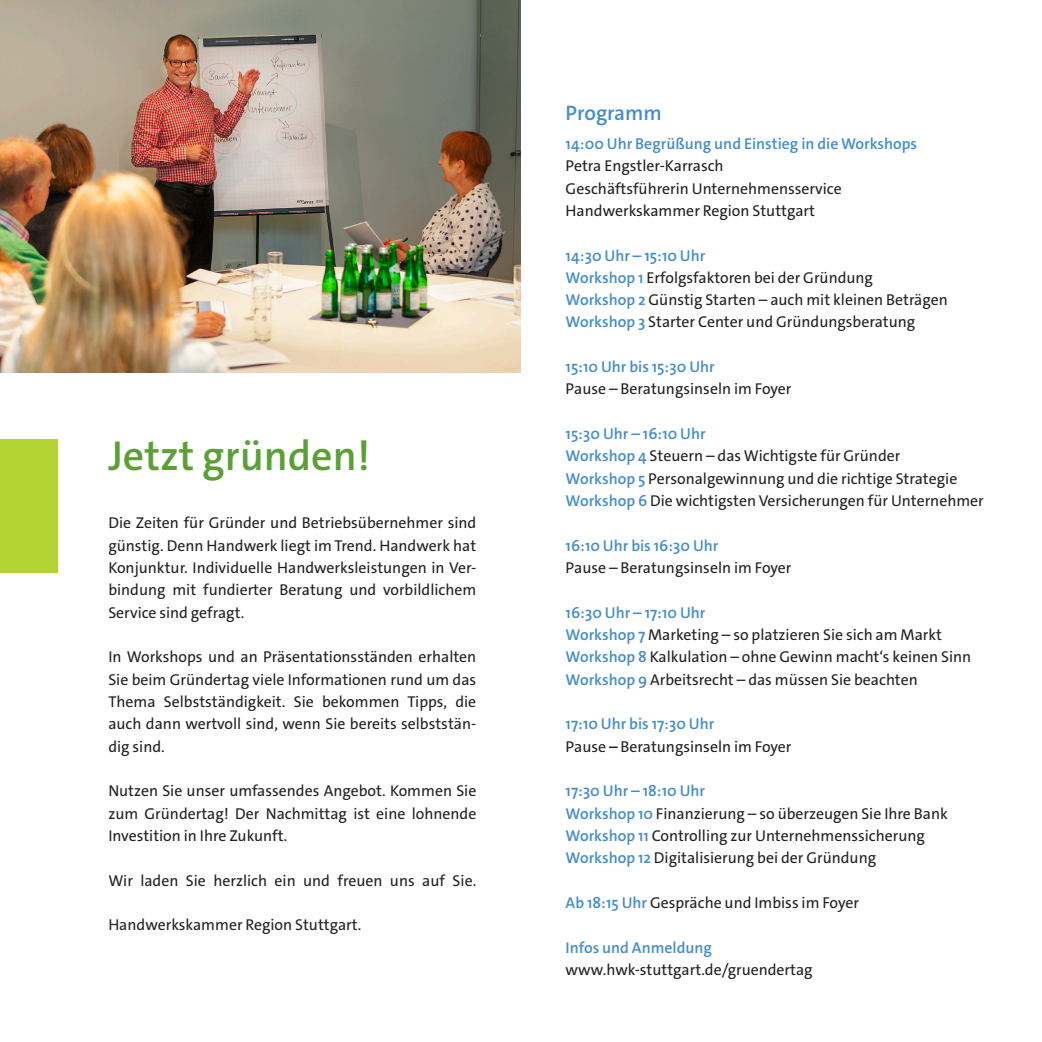
<style>
.page{position:relative;width:1042px;height:1042px;background:#fff}
.page>*{position:absolute;margin:0;border:0;box-sizing:border-box;transform-origin:0 0}
.DIN_lang_Überschrift{font:600 42px "The Sans C4 s";color:#5b9f37}
.DIN_lang_Überschrift-2{font:600 21px "The Sans C4 s";color:#448dcb}
.DIN_lang_Fließtext_F{font:15.75px/22.4px "The Sans C4 s";color:#231f20;text-align:justify}
.DIN_lang_Fließtext_F-2{font:600 15.75px "The Sans C4 s";color:#448dcb}
.s1{font-weight:600;color:#448dcb}
.s2{font-weight:600}
</style>
<div class="page">
<img style="left:0;top:0;width:521px;height:372px">
<div style="left:0;top:439px;width:57px;height:134px;background:#b3d234"></div>
<p class="DIN_lang_Überschrift" style="left:108px;top:429px;width:263px">Jetzt gründen!</p>
<p class="DIN_lang_Fließtext_F" style="left:108px;top:512px;width:369px">Die Zeiten für Gründer und Betriebsübernehmer sind günstig. Denn Handwerk liegt im Trend. Handwerk hat Konjunktur. Individuelle Handwerksleistungen in Ver&shy;bindung mit fundierter Beratung und vorbildlichem Service sind gefragt.</p>
<p class="DIN_lang_Fließtext_F" style="left:108px;top:646px;width:369px">In Workshops und an Präsentationsständen erhalten Sie beim Gründertag viele Informationen rund um das Thema Selbstständigkeit. Sie bekommen Tipps, die auch dann wertvoll sind, wenn Sie bereits selbststän&shy;dig sind.</p>
<p class="DIN_lang_Fließtext_F" style="left:108px;top:780px;width:369px">Nutzen Sie unser umfassendes Angebot. Kommen Sie zum Gründertag! Der Nachmittag ist eine lohnende Investition in Ihre Zukunft.</p>
<p class="DIN_lang_Fließtext_F" style="left:108px;top:869px;width:369px">Wir laden Sie herzlich ein und freuen uns auf Sie.</p>
<p class="DIN_lang_Fließtext_F" style="left:108px;top:914px;width:255px">Handwerkskammer Region Stuttgart.</p>
<p class="DIN_lang_Überschrift-2" style="left:566px;top:99px;width:98px">Programm</p>
<p class="DIN_lang_Fließtext_F-2" style="left:566px;top:133px;width:353px">14:00 Uhr Begrüßung und Einstieg in die Workshops</p>
<p class="DIN_lang_Fließtext_F" style="left:566px;top:155px;width:160px">Petra Engstler-Karrasch</p>
<p class="DIN_lang_Fließtext_F" style="left:566px;top:177px;width:277px">Geschäftsführerin Unternehmensservice</p>
<p class="DIN_lang_Fließtext_F" style="left:566px;top:199px;width:251px">Handwerkskammer Region Stuttgart</p>
<p class="DIN_lang_Fließtext_F-2" style="left:566px;top:245px;width:141px">14:30 Uhr – 15:10 Uhr</p>
<p class="DIN_lang_Fließtext_F" style="left:566px;top:266px;width:309px"><span class="s1">Workshop 1</span> Erfolgsfaktoren bei der Gründung</p>
<p class="DIN_lang_Fließtext_F" style="left:566px;top:289px;width:384px"><span class="s1">Workshop 2</span> Günstig Starten – auch mit kleinen Beträgen</p>
<p class="DIN_lang_Fließtext_F" style="left:566px;top:311px;width:351px"><span class="s1">Workshop 3</span> Starter Center und Gründungsberatung</p>
<p class="DIN_lang_Fließtext_F-2" style="left:566px;top:357px;width:151px">15:10 Uhr bis 15:30 Uhr</p>
<p class="DIN_lang_Fließtext_F" style="left:566px;top:378px;width:227px">Pause – Beratungsinseln im Foyer</p>
<p class="DIN_lang_Fließtext_F-2" style="left:566px;top:424px;width:142px">15:30 Uhr – 16:10 Uhr</p>
<p class="DIN_lang_Fließtext_F" style="left:566px;top:445px;width:336px"><span class="s1">Workshop 4</span> Steuern – das Wichtigste für Gründer</p>
<p class="DIN_lang_Fließtext_F" style="left:566px;top:467px;width:393px"><span class="s1">Workshop 5</span> Personalgewinnung und die richtige Strategie</p>
<p class="DIN_lang_Fließtext_F" style="left:566px;top:490px;width:420px"><span class="s1">Workshop 6</span> Die wichtigsten Versicherungen für Unternehmer</p>
<p class="DIN_lang_Fließtext_F-2" style="left:566px;top:535px;width:154px">16:10 Uhr bis 16:30 Uhr</p>
<p class="DIN_lang_Fließtext_F" style="left:566px;top:557px;width:227px">Pause – Beratungsinseln im Foyer</p>
<p class="DIN_lang_Fließtext_F-2" style="left:566px;top:602px;width:141px">16:30 Uhr – 17:10 Uhr</p>
<p class="DIN_lang_Fließtext_F" style="left:566px;top:624px;width:378px"><span class="s1">Workshop 7</span> Marketing – so platzieren Sie sich am Markt</p>
<p class="DIN_lang_Fließtext_F" style="left:566px;top:646px;width:407px"><span class="s1">Workshop 8</span> Kalkulation – ohne Gewinn macht‘s keinen Sinn</p>
<p class="DIN_lang_Fließtext_F" style="left:566px;top:668px;width:354px"><span class="s1">Workshop 9</span> Arbeitsrecht – das müssen Sie beachten</p>
<p class="DIN_lang_Fließtext_F-2" style="left:566px;top:714px;width:150px">17:10 Uhr bis 17:30 Uhr</p>
<p class="DIN_lang_Fließtext_F" style="left:566px;top:735px;width:227px">Pause <span class="s2">–</span> Beratungsinseln im Foyer</p>
<p class="DIN_lang_Fließtext_F-2" style="left:566px;top:781px;width:141px">17:30 Uhr – 18:10 Uhr</p>
<p class="DIN_lang_Fließtext_F" style="left:566px;top:802px;width:384px"><span class="s1">Workshop 10</span> Finanzierung – so überzeugen Sie Ihre Bank</p>
<p class="DIN_lang_Fließtext_F" style="left:566px;top:824px;width:361px"><span class="s1">Workshop 11</span> Controlling zur Unternehmenssicherung</p>
<p class="DIN_lang_Fließtext_F" style="left:566px;top:847px;width:312px"><span class="s1">Workshop 12</span> Digitalisierung bei der Gründung</p>
<p class="DIN_lang_Fließtext_F" style="left:566px;top:891px;width:295px"><span class="s1">Ab 18:15 Uhr</span> Gespräche und Imbiss im Foyer</p>
<p class="DIN_lang_Fließtext_F-2" style="left:566px;top:937px;width:148px">Infos und Anmeldung</p>
<p class="DIN_lang_Fließtext_F" style="left:566px;top:958px;width:248px">www.hwk-stuttgart.de/gruendertag</p>
</div>
